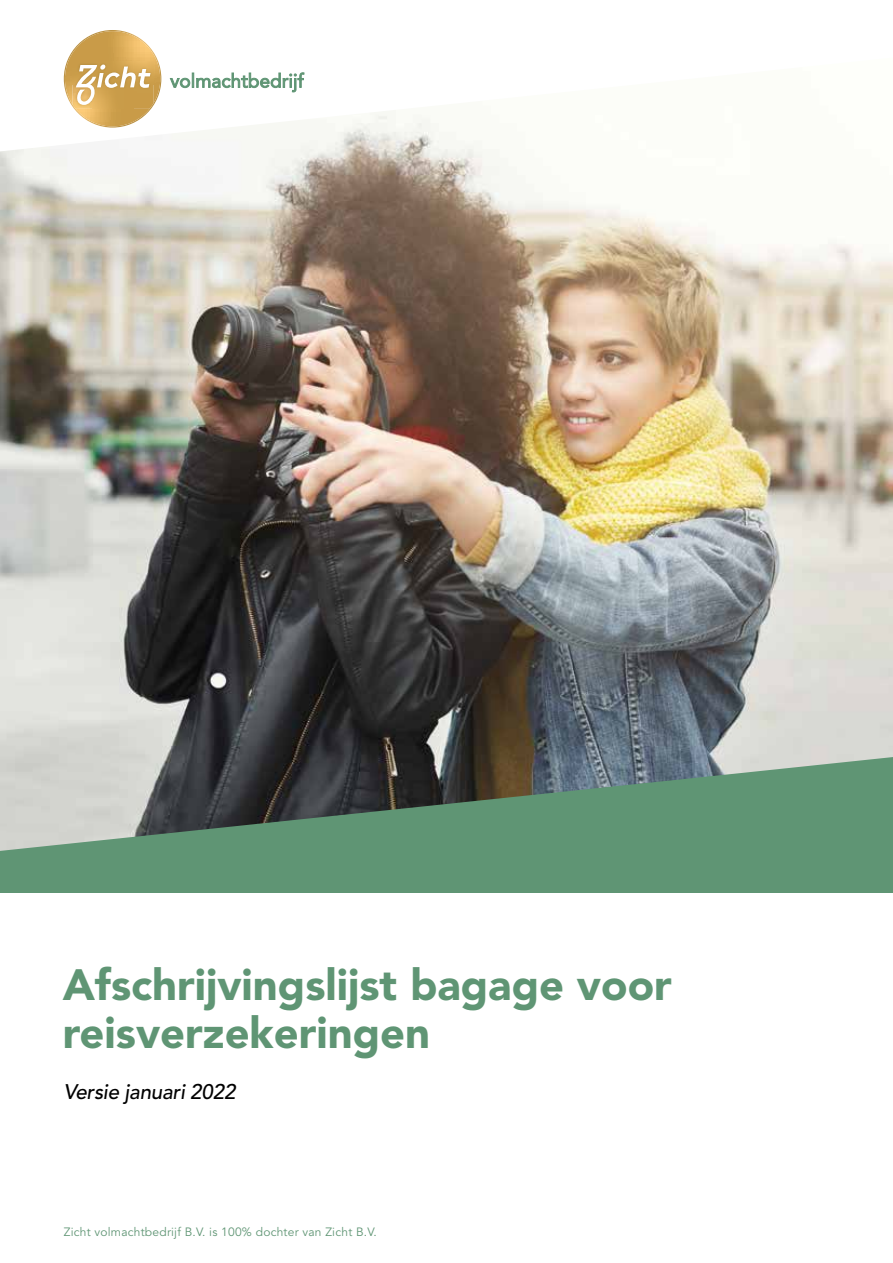
<style>
.page{position:relative;width:893px;height:1263px;background:#fff}
.page>*{position:absolute;margin:0;border:0;box-sizing:border-box;transform-origin:0 0}
.t1{font:900 43.5px/48px "Avenir LT Std";color:#5f9574}
.t2{font:italic 500 21px "Avenir LT Std";letter-spacing:-.01em;color:#000}
.t3{font:12px "Avenir LT Std";letter-spacing:.02em;color:#5f9574}
</style>
<div class="page">
<div style="left:0;top:393px;width:893px;height:500px;background:#5f9574"></div>
<img style="left:0;top:74px;width:893px;height:777px">
<svg style="left:64px;top:30px;width:97px;height:98px"></svg>
<svg style="left:170px;top:72px;width:135px;height:20px"></svg>
<h1 class="t1" style="left:63px;top:961px;width:611px">Afschrijvingslijst bagage voor reisverzekeringen</h1>
<h2 class="t2" style="left:64px;top:1079px;width:173px">Versie januari 2022</h2>
<p class="t3" style="left:64px;top:1225px;width:315px">Zicht volmachtbedrijf B.V. is 100% dochter van Zicht B.V.</p>
</div>
